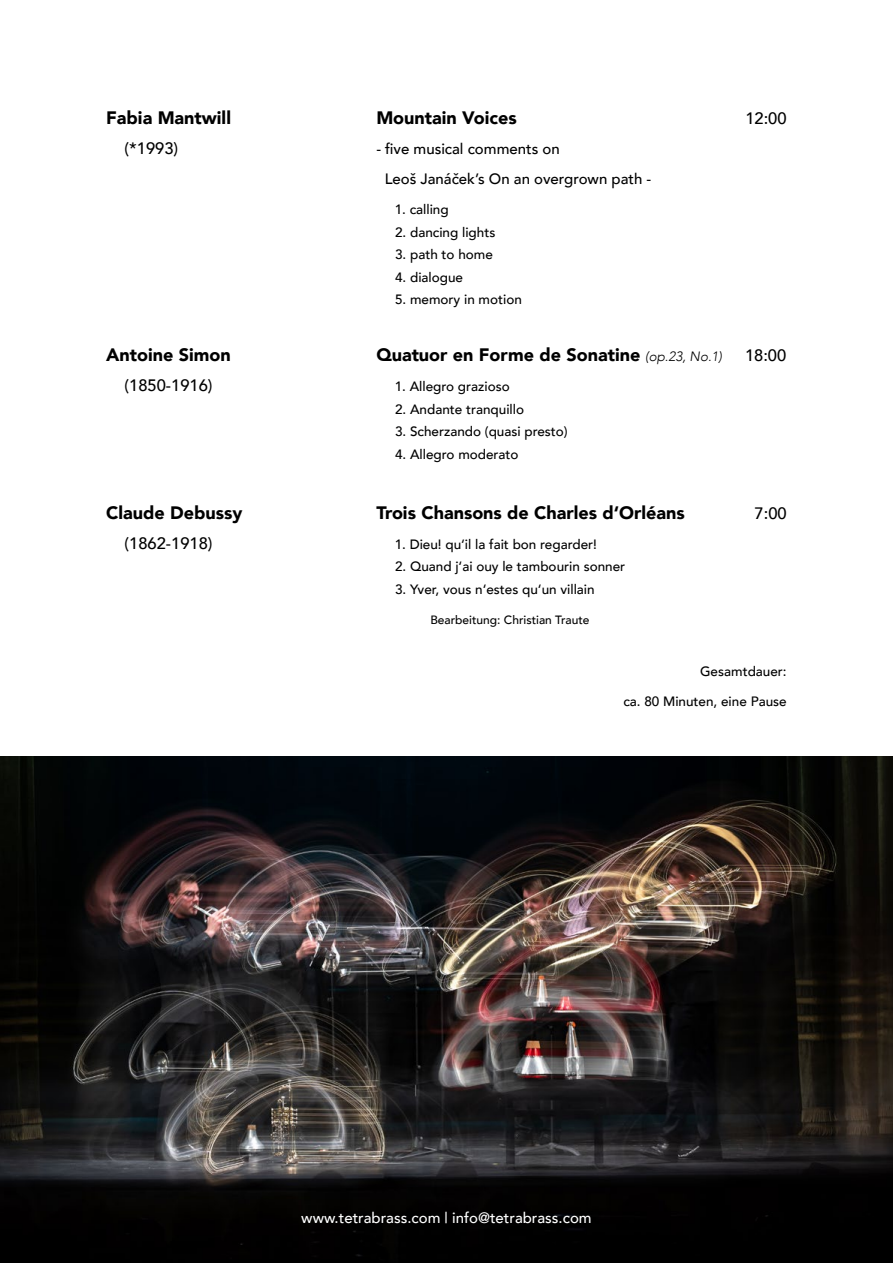
<style>
.page{position:relative;width:893px;height:1263px;background:#fff}
.page>*{position:absolute;margin:0;border:0;box-sizing:border-box;transform-origin:0 0}
.t1{font:900 18px "Avenir";color:#000}
.t2{font:500 16.5px "Avenir";color:#000}
.t3{font:500 15px/30px "Avenir";color:#000}
.t4{font:500 15px "Avenir";color:#fff}
.t5{font:500 13.5px "Avenir";color:#000}
.t6{font:500 12px "Avenir";color:#000}
.s1{font-weight:300;font-style:italic;font-size:13.5px}
</style>
<div class="page">
<img style="left:0;top:757px;width:893px;height:506px">
<h1 class="t1" style="left:106px;top:103px;width:126px">Fabia Mantwill</h1>
<h1 class="t1" style="left:376px;top:103px;width:142px">Mountain Voices</h1>
<p class="t2" style="left:745px;top:104px;width:43px">12:00</p>
<p class="t2" style="left:125px;top:134px;width:55px">(*1993)</p>
<p class="t3" style="left:385px;top:133px;width:268px;text-indent:-8px">- five musical comments on<br>Leoš Janáček’s On an overgrown path -</p>
<p class="t5" style="left:395px;top:198px;width:55px">1. calling</p>
<p class="t5" style="left:395px;top:220px;width:102px">2. dancing lights</p>
<p class="t5" style="left:395px;top:243px;width:99px">3. path to home</p>
<p class="t5" style="left:395px;top:265px;width:70px">4. dialogue</p>
<p class="t5" style="left:395px;top:288px;width:128px">5. memory in motion</p>
<h1 class="t1" style="left:106px;top:340px;width:126px">Antoine Simon</h1>
<h1 class="t1" style="left:376px;top:340px;width:347px">Quatuor en Forme de Sonatine <span class="s1">(op.23, No.1)</span></h1>
<p class="t2" style="left:745px;top:341px;width:43px">18:00</p>
<p class="t2" style="left:125px;top:371px;width:89px">(1850-1916)</p>
<p class="t5" style="left:395px;top:375px;width:117px">1. Allegro grazioso</p>
<p class="t5" style="left:395px;top:397px;width:131px">2. Andante tranquillo</p>
<p class="t5" style="left:395px;top:420px;width:174px">3. Scherzando (quasi presto)</p>
<p class="t5" style="left:395px;top:442px;width:125px">4. Allegro moderato</p>
<h1 class="t1" style="left:106px;top:497px;width:138px">Claude Debussy</h1>
<h1 class="t1" style="left:376px;top:497px;width:310px">Trois Chansons de Charles d‘Orléans</h1>
<p class="t2" style="left:755px;top:499px;width:34px">7:00</p>
<p class="t2" style="left:125px;top:529px;width:89px">(1862-1918)</p>
<p class="t5" style="left:395px;top:532px;width:204px">1. Dieu! qu‘il la fait bon regarder!</p>
<p class="t5" style="left:395px;top:555px;width:232px">2. Quand j‘ai ouy le tambourin sonner</p>
<p class="t5" style="left:395px;top:577px;width:201px">3. Yver, vous n‘estes qu‘un villain</p>
<p class="t6" style="left:430px;top:609px;width:161px">Bearbeitung: Christian Traute</p>
<p class="t5" style="left:700px;top:660px;width:88px">Gesamtdauer:</p>
<p class="t5" style="left:623px;top:690px;width:165px">ca. 80 Minuten, eine Pause</p>
<p class="t4" style="left:301px;top:1204px;width:292px">www.tetrabrass.com | info@tetrabrass.com</p>
</div>
